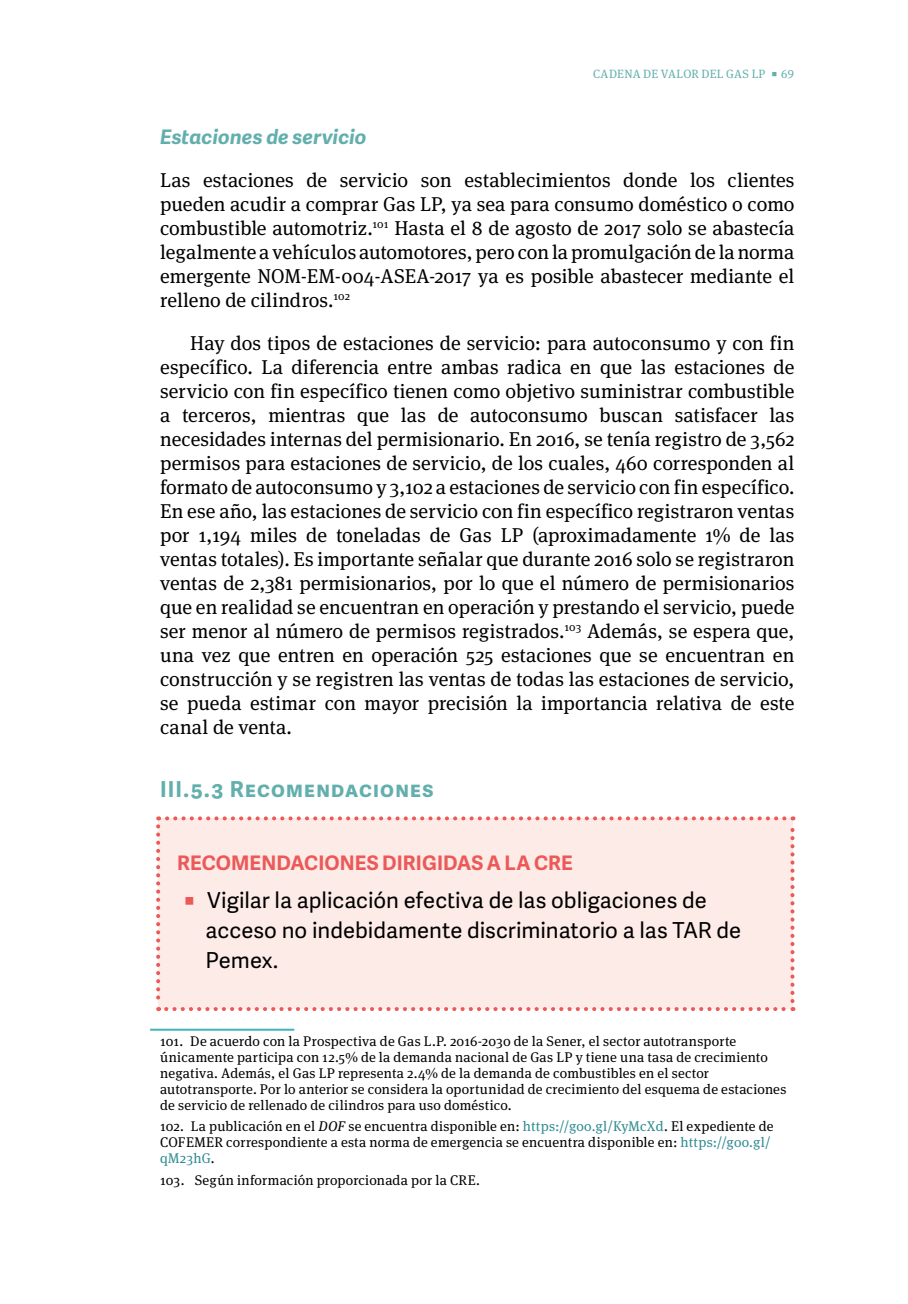
<style>
.page{position:relative;width:908px;height:1304px;background:#fff}
.page>*{position:absolute;margin:0;border:0;box-sizing:border-box;transform-origin:0 0}
.t1{font:22px/30px "Adelle Sans";color:#000}
.t2{font:700 22px "Adelle Sans";letter-spacing:.055em;color:#62afad}
.t3{font:20px/24px "Meta Serif Pro";letter-spacing:.005em;color:#000;text-align:justify}
.t4{font:700 20px "Adelle Sans";letter-spacing:.005em;color:#eb5958}
.t5{font:italic 700 20px "Adelle Sans";letter-spacing:.01em;color:#62afad}
.t6{font:14px/16px "Meta Serif Pro";letter-spacing:.02em;color:#000}
.t7{font:12px "Meta Serif Pro";letter-spacing:.02em;color:#62afad}
.s1{font-family:"Adelle Sans"}
.s2{font-family:"Adelle PE";color:#eb5958}
.s3{font-style:italic}
.s4{color:#308b91}
</style>
<div class="page">
<div style="left:158px;top:818px;width:634px;height:191px;background:#fdebe7"></div>
<svg style="left:156px;top:826px;width:4px;height:185px"></svg>
<svg style="left:166px;top:1007px;width:627px;height:4px"></svg>
<svg style="left:790px;top:816px;width:4px;height:185px"></svg>
<svg style="left:158px;top:816px;width:626px;height:4px"></svg>
<hr style="left:150px;top:1029px;width:144px;height:2px;background:#3db4bc">
<p class="t7" style="left:593px;top:65px;width:203px">CADENA DE VALOR DEL GAS LP <span class="s1">Q</span> 69</p>
<p class="t5" style="left:160px;top:123px;width:208px">Estaciones de servicio</p>
<p class="t3" style="left:160px;top:167px;width:635px">Las estaciones de servicio son establecimientos donde los clientes pueden acudir a comprar Gas LP, ya sea para consumo doméstico o como combustible automotriz.<sup>101</sup> Hasta el 8 de agosto de 2017 solo se abastecía legalmente a vehículos automotores, pero con la promulgación de la norma emergente NOM-EM-004-ASEA-2017 ya es posible abastecer mediante el relleno de cilindros.<sup>102</sup></p>
<p class="t3" style="left:160px;top:330px;width:635px;text-indent:30px">Hay dos tipos de estaciones de servicio: para autoconsumo y con fin específico. La diferencia entre ambas radica en que las estaciones de servicio con fin específico tienen como objetivo suministrar combustible a terceros, mientras que las de autoconsumo buscan satisfacer las necesidades internas del permisionario. En 2016, se tenía registro de 3,562 permisos para estaciones de servicio, de los cuales, 460 corresponden al formato de autoconsumo y 3,102 a estaciones de servicio con fin específico.<br>En ese año, las estaciones de servicio con fin específico registraron ventas por 1,194 miles de toneladas de Gas LP (aproximadamente 1% de las ventas totales). Es importante señalar que durante 2016 solo se registraron ventas de 2,381 permisionarios, por lo que el número de permisionarios que en realidad se encuentran en operación y prestando el servicio, puede ser menor al número de permisos registrados.<sup>103</sup> Además, se espera que, una vez que entren en operación 525 estaciones que se encuentran en construcción y se registren las ventas de todas las estaciones de servicio, se pueda estimar con mayor precisión la importancia relativa de este canal de venta.</p>
<p class="t2" style="left:160px;top:773px;width:275px">III.5.3 Recomendaciones</p>
<p class="t4" style="left:177px;top:848px;width:397px">RECOMENDACIONES DIRIGIDAS A LA CRE</p>
<p class="t1" style="left:205px;top:885px;width:537px;text-indent:-23px"><span class="s2">Ц</span> Vigilar la aplicación efectiva de las obligaciones de acceso no indebidamente discriminatorio a las TAR de<br>Pemex.</p>
<p class="t6" style="left:160px;top:1032px;width:627px">101. De acuerdo con la Prospectiva de Gas L.P. 2016-2030 de la Sener, el sector autotransporte únicamente participa con 12.5% de la demanda nacional de Gas LP y tiene una tasa de crecimiento negativa. Además, el Gas LP representa 2.4% de la demanda de combustibles en el sector autotransporte. Por lo anterior se considera la oportunidad de crecimiento del esquema de estaciones de servicio de rellenado de cilindros para uso doméstico.</p>
<p class="t6" style="left:160px;top:1118px;width:614px">102. La publicación en el <span class="s3">DOF</span> se encuentra disponible en: <span class="s4">https://goo.gl/KyMcXd</span>. El expediente de<br>COFEMER correspondiente a esta norma de emergencia se encuentra disponible en: <span class="s4">https://goo.gl/ qM23hG</span>.</p>
<p class="t6" style="left:160px;top:1171px;width:321px">103. Según información proporcionada por la CRE.</p>
</div>
